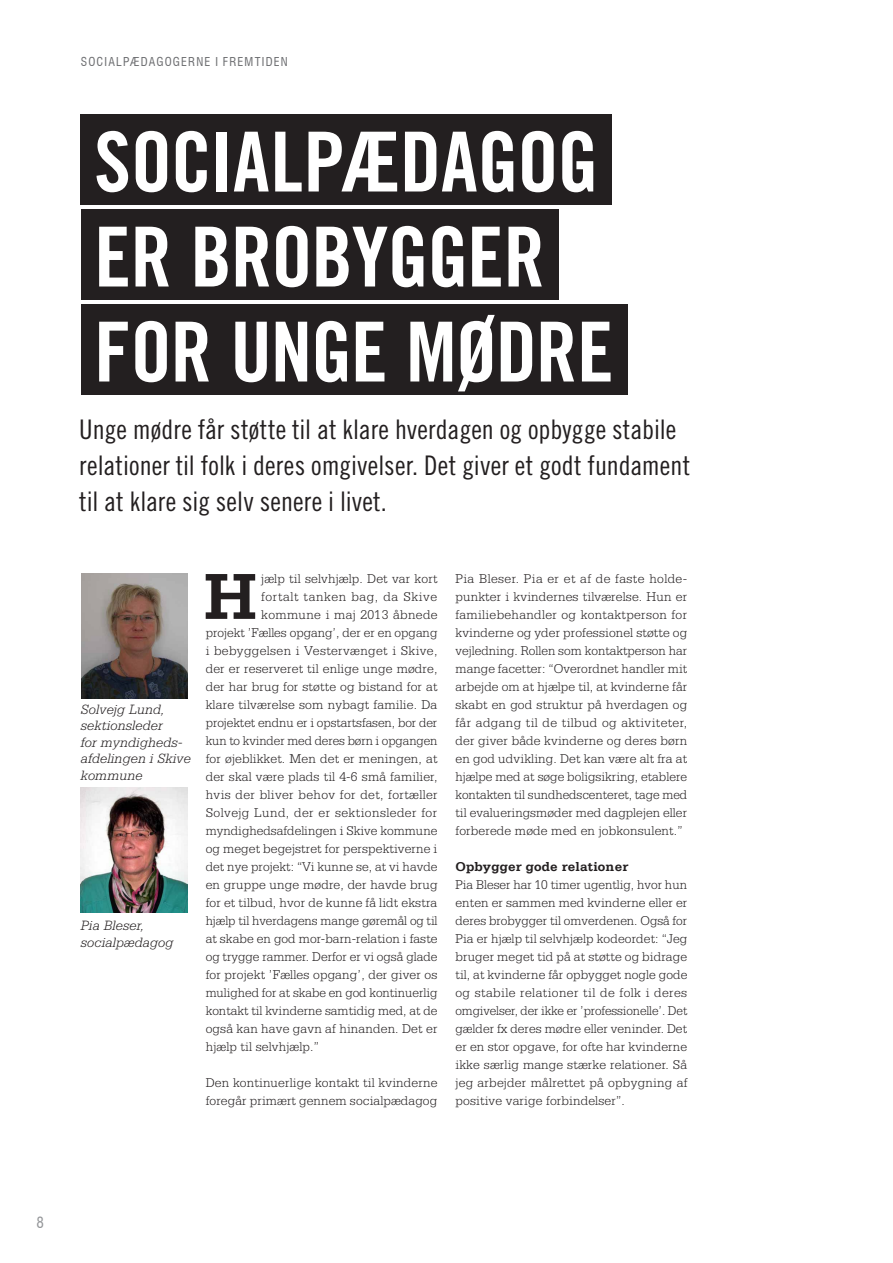
<style>
.page{position:relative;width:893px;height:1263px;background:#fff}
.page>*{position:absolute;margin:0;border:0;box-sizing:border-box;transform-origin:0 0}
.t1{font:82.8px "Trade Gothic Bold Cond Twenty";letter-spacing:-.015em;color:#fff}
.Brødtekst__unicial{font:700 68.55px "Serifa Std";color:#231f20}
.Heading_2{font:27px/36px "Trade Gothic Cond Eighteen";letter-spacing:.005em;color:#231f20}
.t2{font:condensed 15px "Swiss 721 BT";color:#939598}
.Billedtekst{font:italic 300 14.25px/16.5px "Serifa Std";letter-spacing:.01em;color:#231f20}
.Brødtekst{font:300 13.5px/18px "Serifa Std";letter-spacing:.01em;color:#231f20;text-align:justify}
.Brødtekst__unicial-2{font:300 13.5px "Serifa Std";letter-spacing:.01em;color:#231f20}
.Brødtekst__unicial-3{font:300 13.5px "Serifa Std";letter-spacing:.03em;color:#231f20}
.Brødtekst__unicial-4{font:300 13.5px "Serifa Std";letter-spacing:.045em;color:#231f20}
.Heading_5{font:700 13.5px "Serifa Std";letter-spacing:.01em;color:#231f20}
.t3{font:condensed 12px "Swiss 721 BT";letter-spacing:.1em;color:#6c6d70}
</style>
<div class="page">
<div style="left:81px;top:115px;width:531px;height:90px;background:#231f20"></div>
<div style="left:81px;top:305px;width:546px;height:90px;background:#231f20"></div>
<div style="left:81px;top:210px;width:477px;height:90px;background:#231f20"></div>
<img style="left:81px;top:787px;width:107px;height:125px">
<img style="left:81px;top:574px;width:107px;height:124px">
<p class="t3" style="left:81px;top:54px;width:209px">SOCIALPÆDAGOGERNE I FREMTIDEN</p>
<p class="t1" style="left:94px;top:112px;width:506px">SOCIALPÆDAGOG</p>
<p class="t1" style="left:94px;top:207px;width:452px">ER BROBYGGER</p>
<p class="t1" style="left:94px;top:302px;width:521px">FOR UNGE MØDRE</p>
<h2 class="Heading_2" style="left:79px;top:411px;width:612px">Unge mødre får støtte til at klare hverdagen og opbygge stabile relationer til folk i deres omgivelser. Det giver et godt fundament til at klare sig selv senere i livet.</h2>
<p class="Billedtekst" style="left:81px;top:701px;width:112px">Solvejg Lund, sektionsleder<br>for myndigheds&shy;afdelingen i Skive kommune</p>
<p class="Billedtekst" style="left:81px;top:917px;width:94px">Pia Bleser, socialpædagog</p>
<p class="Brødtekst__unicial" style="left:204px;top:556px;width:55px">H</p>
<p class="Brødtekst__unicial-2" style="left:261px;top:571px;width:178px">jælp til selvhjælp. Det var kort</p>
<p class="Brødtekst__unicial-4" style="left:261px;top:589px;width:178px">fortalt tanken bag, da Skive</p>
<p class="Brødtekst__unicial-2" style="left:261px;top:607px;width:178px">kommune i maj 2013 åbnede</p>
<p class="Brødtekst__unicial-2" style="left:206px;top:625px;width:233px">projekt ’Fælles opgang’, der er en opgang</p>
<p class="Brødtekst__unicial-2" style="left:206px;top:643px;width:233px">i bebyggelsen i Vestervænget i Skive,</p>
<p class="Brødtekst__unicial-2" style="left:206px;top:661px;width:233px">der er reserveret til enlige unge mødre,</p>
<p class="Brødtekst__unicial-2" style="left:206px;top:679px;width:233px">der har brug for støtte og bistand for at</p>
<p class="Brødtekst__unicial-2" style="left:206px;top:697px;width:233px">klare tilværelse som nybagt familie. Da</p>
<p class="Brødtekst__unicial-2" style="left:206px;top:715px;width:233px">projektet endnu er i opstartsfasen, bor der</p>
<p class="Brødtekst__unicial-2" style="left:206px;top:733px;width:233px">kun to kvinder med deres børn i opgangen</p>
<p class="Brødtekst__unicial-2" style="left:206px;top:751px;width:233px">for øjeblikket. Men det er meningen, at</p>
<p class="Brødtekst__unicial-2" style="left:206px;top:769px;width:233px">der skal være plads til 4-6 små familier,</p>
<p class="Brødtekst__unicial-2" style="left:206px;top:787px;width:233px">hvis der bliver behov for det, fortæller</p>
<p class="Brødtekst__unicial-3" style="left:206px;top:805px;width:233px">Solvejg Lund, der er sektionsleder for</p>
<p class="Brødtekst__unicial-2" style="left:206px;top:823px;width:233px">myndighedsafdelingen i Skive kommune</p>
<p class="Brødtekst__unicial-2" style="left:206px;top:841px;width:233px">og meget begejstret for perspektiverne i</p>
<p class="Brødtekst__unicial-2" style="left:206px;top:859px;width:233px">det nye projekt: “Vi kunne se, at vi havde</p>
<p class="Brødtekst__unicial-2" style="left:206px;top:877px;width:233px">en gruppe unge mødre, der havde brug</p>
<p class="Brødtekst__unicial-2" style="left:206px;top:895px;width:233px">for et tilbud, hvor de kunne få lidt ekstra</p>
<p class="Brødtekst__unicial-2" style="left:206px;top:913px;width:233px">hjælp til hverdagens mange gøremål og til</p>
<p class="Brødtekst__unicial-2" style="left:206px;top:931px;width:233px">at skabe en god mor-barn-relation i faste</p>
<p class="Brødtekst__unicial-2" style="left:206px;top:949px;width:233px">og trygge rammer. Derfor er vi også glade</p>
<p class="Brødtekst__unicial-2" style="left:206px;top:967px;width:233px">for projekt ’Fælles opgang’, der giver os</p>
<p class="Brødtekst__unicial-2" style="left:206px;top:985px;width:233px">mulighed for at skabe en god kontinuerlig</p>
<p class="Brødtekst__unicial-2" style="left:206px;top:1003px;width:233px">kontakt til kvinderne samtidig med, at de</p>
<p class="Brødtekst__unicial-2" style="left:206px;top:1021px;width:233px">også kan have gavn af hinanden. Det er</p>
<p class="Brødtekst__unicial-2" style="left:206px;top:1039px;width:115px">hjælp til selvhjælp.”</p>
<p class="Brødtekst" style="left:206px;top:1074px;width:233px">Den kontinuerlige kontakt til kvinderne foregår primært gennem socialpædagog</p>
<p class="Brødtekst" style="left:455px;top:570px;width:233px">Pia Bleser. Pia er et af de faste holde&shy;punkter i kvindernes tilværelse. Hun er familiebehandler og kontaktperson for kvinderne og yder professionel støtte og vejledning. Rollen som kontaktperson har mange facetter: “Overordnet handler mit arbejde om at hjælpe til, at kvinderne får skabt en god struktur på hverdagen og får adgang til de tilbud og aktiviteter, der giver både kvinderne og deres børn en god udvikling. Det kan være alt fra at hjælpe med at søge boligsikring, etablere kontakten til sundhedscenteret, tage med til evalueringsmøder med dagplejen eller forberede møde med en jobkonsulent.”</p>
<p class="Heading_5" style="left:455px;top:858px;width:174px">Opbygger gode relationer</p>
<p class="Brødtekst" style="left:455px;top:876px;width:233px">Pia Bleser har 10 timer ugentlig, hvor hun enten er sammen med kvinderne eller er deres brobygger til omverdenen. Også for Pia er hjælp til selvhjælp kodeordet: “Jeg bruger meget tid på at støtte og bidrage til, at kvinderne får opbygget nogle gode og stabile relationer til de folk i deres omgivelser, der ikke er ’professionelle’. Det gælder fx deres mødre eller veninder. Det er en stor opgave, for ofte har kvinderne ikke særlig mange stærke relationer. Så jeg arbejder målrettet på opbygning af positive varige forbindelser”.</p>
<p class="t2" style="left:37px;top:1214px;width:9px">8</p>
</div>
